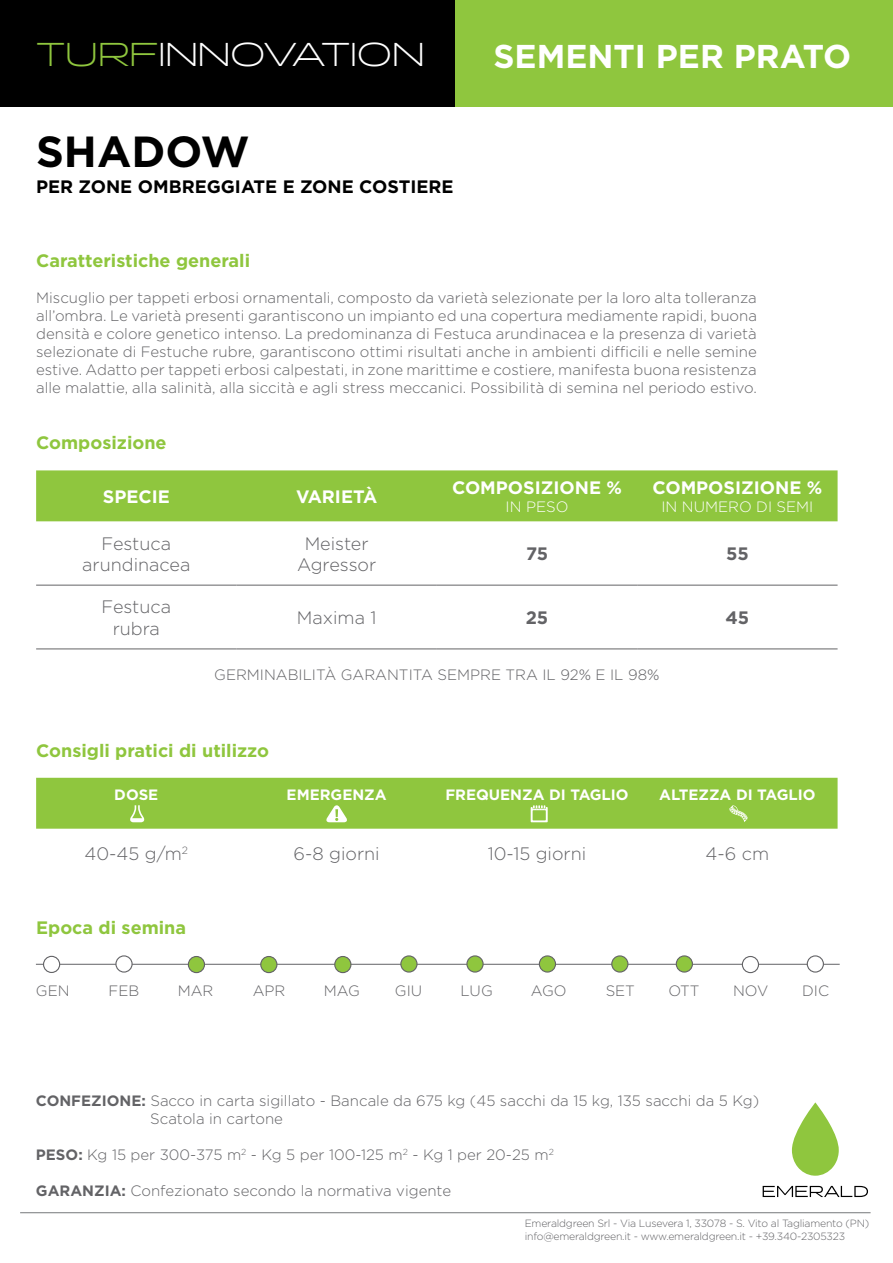
<style>
.page{position:relative;width:893px;height:1263px;background:#fff}
.page>*{position:absolute;margin:0;border:0;box-sizing:border-box;transform-origin:0 0}
.t1{font:700 43.5px "Gotham";color:#000}
.t2{font:700 33px "Gotham";color:#fff}
.t3{font:300 33px "Halogen";color:#fff}
.t4{font:300 18px "Gotham";color:#636366}
.t5{font:700 18px "Gotham";color:#8fc63e}
.t6{font:700 18px "Gotham";color:#fff}
.t7{font:700 18px "Gotham";color:#000}
.t8{font:700 18px "Gotham";color:#636366}
.t9{font:300 15px/18px "Gotham";color:#636366;text-align:justify}
.t10{font:700 15px "Gotham";color:#fff}
.t11{font:300 15px "Gotham";color:#fff}
.t12{font:300 10.5px/12.6px "Gotham";letter-spacing:-.02em;color:#636366}
.s1{color:#8fc63e}
.s2{font-weight:700}
</style>
<div class="page">
<div style="left:455px;top:0;width:438px;height:107px;background:#8fc63e"></div>
<div style="left:0;top:0;width:455px;height:107px;background:#000"></div>
<hr style="left:20px;top:1212px;width:851px;height:1px;background:#76787b">
<svg style="left:792px;top:1102px;width:47px;height:74px"></svg>
<svg style="left:763px;top:1186px;width:105px;height:11px"></svg>
<hr style="left:36px;top:964px;width:804px;height:1px;background:#636366">
<div style="left:44px;top:956px;width:16px;height:16px;background:#fff;border-radius:50%"></div>
<div style="left:43px;top:956px;width:17px;height:17px;border:1px solid #636366;border-radius:50%"></div>
<div style="left:116px;top:956px;width:16px;height:16px;background:#fff;border-radius:50%"></div>
<div style="left:115px;top:955px;width:18px;height:17px;border:1px solid #636366;border-radius:50%"></div>
<div style="left:188px;top:956px;width:16px;height:16px;background:#8fc63e;border-radius:50%"></div>
<div style="left:188px;top:956px;width:17px;height:17px;border:1px solid #636366;border-radius:50%"></div>
<div style="left:261px;top:956px;width:16px;height:16px;background:#8fc63e;border-radius:50%"></div>
<div style="left:260px;top:956px;width:17px;height:17px;border:1px solid #636366;border-radius:50%"></div>
<div style="left:335px;top:956px;width:16px;height:16px;background:#8fc63e;border-radius:50%"></div>
<div style="left:334px;top:956px;width:17px;height:17px;border:1px solid #636366;border-radius:50%"></div>
<div style="left:401px;top:956px;width:16px;height:16px;background:#8fc63e;border-radius:50%"></div>
<div style="left:400px;top:955px;width:18px;height:17px;border:1px solid #636366;border-radius:50%"></div>
<div style="left:467px;top:956px;width:16px;height:16px;background:#8fc63e;border-radius:50%"></div>
<div style="left:466px;top:955px;width:18px;height:17px;border:1px solid #636366;border-radius:50%"></div>
<div style="left:539px;top:956px;width:16px;height:16px;background:#8fc63e;border-radius:50%"></div>
<div style="left:539px;top:955px;width:17px;height:17px;border:1px solid #636366;border-radius:50%"></div>
<div style="left:612px;top:956px;width:16px;height:16px;background:#8fc63e;border-radius:50%"></div>
<div style="left:611px;top:955px;width:17px;height:17px;border:1px solid #636366;border-radius:50%"></div>
<div style="left:676px;top:956px;width:16px;height:16px;background:#8fc63e;border-radius:50%"></div>
<div style="left:676px;top:955px;width:17px;height:17px;border:1px solid #636366;border-radius:50%"></div>
<div style="left:807px;top:956px;width:16px;height:16px;background:#fff;border-radius:50%"></div>
<div style="left:807px;top:955px;width:17px;height:17px;border:1px solid #636366;border-radius:50%"></div>
<div style="left:742px;top:956px;width:16px;height:16px;background:#fff;border-radius:50%"></div>
<div style="left:742px;top:956px;width:17px;height:17px;border:1px solid #636366;border-radius:50%"></div>
<div style="left:36px;top:778px;width:802px;height:51px;background:#8fc63e"></div>
<div style="left:36px;top:470px;width:802px;height:51px;background:#8fc63e"></div>
<hr style="left:36px;top:648px;width:200px;height:1px;background:#636366">
<hr style="left:236px;top:648px;width:201px;height:1px;background:#636366">
<hr style="left:437px;top:648px;width:200px;height:1px;background:#636366">
<hr style="left:637px;top:648px;width:201px;height:1px;background:#636366">
<hr style="left:36px;top:585px;width:200px;height:1px;background:#636366">
<hr style="left:236px;top:585px;width:201px;height:1px;background:#636366">
<hr style="left:437px;top:585px;width:200px;height:1px;background:#636366">
<hr style="left:637px;top:585px;width:201px;height:1px;background:#636366">
<h2 class="t3" style="left:36px;top:34px;width:390px"><span class="s1">TURF</span>INNOVATION</h2>
<p class="t1" style="left:36px;top:122px;width:215px">SHADOW</p>
<p class="t7" style="left:36px;top:175px;width:419px">PER ZONE OMBREGGIATE E ZONE COSTIERE</p>
<h2 class="t2" style="left:493px;top:35px;width:359px">SEMENTI PER PRATO</h2>
<p class="t5" style="left:36px;top:249px;width:215px">Caratteristiche generali</p>
<p class="t9" style="left:36px;top:289px;width:722px">Miscuglio per tappeti erbosi ornamentali, composto da varietà selezionate per la loro alta tolleranza all’ombra. Le varietà presenti garantiscono un impianto ed una copertura mediamente rapidi, buona densità e colore genetico intenso. La predominanza di Festuca arundinacea e la presenza di varietà selezionate di Festuche rubre, garantiscono ottimi risultati anche in ambienti difficili e nelle semine estive. Adatto per tappeti erbosi calpestati, in zone marittime e costiere, manifesta buona resistenza alle malattie, alla salinità, alla siccità e agli stress meccanici. Possibilità di semina nel periodo estivo.</p>
<p class="t5" style="left:36px;top:431px;width:132px">Composizione</p>
<p class="t6" style="left:103px;top:485px;width:68px">SPECIE</p>
<p class="t6" style="left:296px;top:485px;width:83px">VARIETÀ</p>
<p class="t6" style="left:452px;top:476px;width:171px">COMPOSIZIONE %</p>
<p class="t11" style="left:506px;top:497px;width:64px">IN PESO</p>
<p class="t6" style="left:652px;top:476px;width:171px">COMPOSIZIONE %</p>
<p class="t11" style="left:661px;top:497px;width:153px">IN NUMERO DI SEMI</p>
<p class="t4" style="left:101px;top:532px;width:71px">Festuca</p>
<p class="t4" style="left:82px;top:553px;width:110px">arundinacea</p>
<p class="t4" style="left:101px;top:596px;width:71px">Festuca</p>
<p class="t4" style="left:113px;top:617px;width:49px">rubra</p>
<p class="t4" style="left:305px;top:532px;width:66px">Meister</p>
<p class="t4" style="left:297px;top:553px;width:81px">Agressor</p>
<p class="t8" style="left:526px;top:542px;width:24px">75</p>
<p class="t8" style="left:726px;top:542px;width:24px">55</p>
<p class="t4" style="left:297px;top:606px;width:81px">Maxima 1</p>
<p class="t8" style="left:526px;top:606px;width:24px">25</p>
<p class="t8" style="left:725px;top:606px;width:25px">45</p>
<p class="t9" style="left:214px;top:666px;width:447px">GERMINABILITÀ GARANTITA SEMPRE TRA IL 92% E IL 98%</p>
<p class="t5" style="left:36px;top:738px;width:234px">Consigli pratici di utilizzo</p>
<p class="t10" style="left:114px;top:785px;width:46px">DOSE</p>
<p class="t10" style="left:287px;top:785px;width:102px">EMERGENZA</p>
<p class="t10" style="left:445px;top:785px;width:185px">FREQUENZA DI TAGLIO</p>
<p class="t10" style="left:659px;top:785px;width:158px">ALTEZZA DI TAGLIO</p>
<p class="t4" style="left:85px;top:842px;width:105px">40-45 g/m<sup>2</sup></p>
<p class="t4" style="left:294px;top:842px;width:88px">6-8 giorni</p>
<p class="t4" style="left:488px;top:842px;width:100px">10-15 giorni</p>
<p class="t4" style="left:706px;top:842px;width:65px">4-6 cm</p>
<p class="t5" style="left:36px;top:915px;width:151px">Epoca di semina</p>
<p class="t9" style="left:36px;top:981px;width:35px">GEN</p>
<p class="t9" style="left:109px;top:981px;width:32px">FEB</p>
<p class="t9" style="left:178px;top:981px;width:37px">MAR</p>
<p class="t9" style="left:253px;top:981px;width:34px">APR</p>
<p class="t9" style="left:324px;top:981px;width:38px">MAG</p>
<p class="t9" style="left:395px;top:981px;width:29px">GIU</p>
<p class="t9" style="left:461px;top:981px;width:34px">LUG</p>
<p class="t9" style="left:531px;top:981px;width:37px">AGO</p>
<p class="t9" style="left:606px;top:981px;width:31px">SET</p>
<p class="t9" style="left:668px;top:981px;width:33px">OTT</p>
<p class="t9" style="left:733px;top:981px;width:37px">NOV</p>
<p class="t9" style="left:802px;top:981px;width:28px">DIC</p>
<p class="t9" style="left:36px;top:1091px;width:725px"><span class="s2">CONFEZIONE:</span> Sacco in carta sigillato - Bancale da 675 kg (45 sacchi da 15 kg, 135 sacchi da 5 Kg)</p>
<p class="t9" style="left:150px;top:1109px;width:134px">Scatola in cartone</p>
<p class="t9" style="left:36px;top:1145px;width:519px"><span class="s2">PESO:</span> Kg 15 per 300-375 m<sup>2</sup> - Kg 5 per 100-125 m<sup>2</sup> - Kg 1 per 20-25 m<sup>2</sup></p>
<p class="t9" style="left:36px;top:1181px;width:417px"><span class="s2">GARANZIA:</span> Confezionato secondo la normativa vigente</p>
<p class="t12" style="left:525px;top:1217px;width:346px">Emeraldgreen Srl - Via Lusevera 1, 33078 - S. Vito al Tagliamento (PN) info@emeraldgreen.it - www.emeraldgreen.it - +39.340-2305323</p>
</div>
